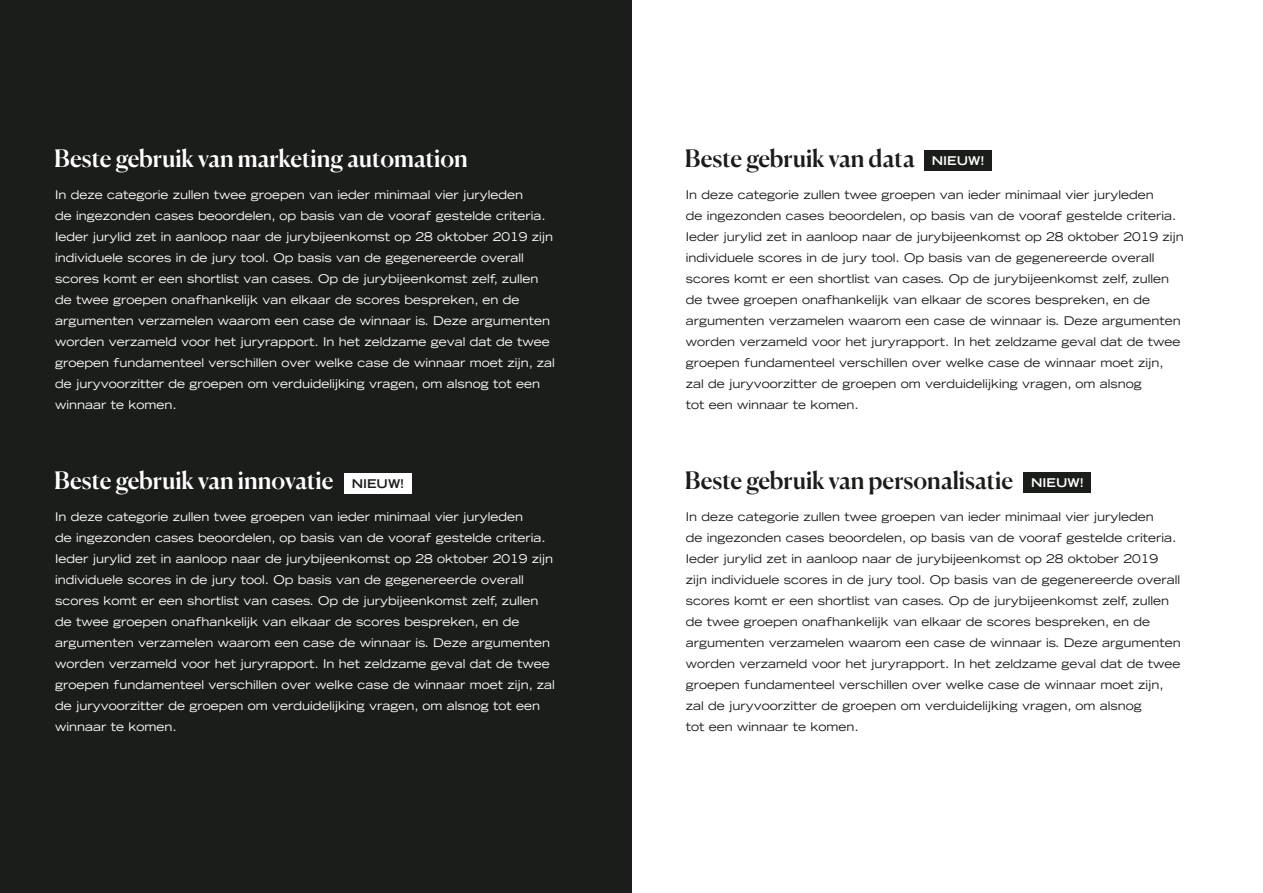
<style>
.page{position:relative;width:1263px;height:893px;background:#fff}
.page>*{position:absolute;margin:0;border:0;box-sizing:border-box;transform-origin:0 0}
.t1{font:500 24px "Canela";letter-spacing:-.005em;color:#fff}
.t2{font:500 24px "Canela";letter-spacing:-.005em;color:#1b1d1a}
.t3{font:expanded 12px/21px "Trade Gothic LT Std";color:#fff}
.t4{font:expanded 12px/21px "Trade Gothic LT Std";color:#1b1d1a}
.t5{font:700 expanded 12px "Trade Gothic LT Std";color:#fff}
.s1{font-family:"Trade Gothic LT Std";font-weight:700;font-stretch:expanded;font-size:12px;color:#1b1d1a}
</style>
<div class="page">
<div style="left:0;top:0;width:631px;height:893px;background:#1b1d1a"></div>
<div style="left:344px;top:473px;width:67px;height:21px;background:#fff"></div>
<div style="left:924px;top:150px;width:67px;height:21px;background:#1b1d1a"></div>
<div style="left:1023px;top:472px;width:68px;height:21px;background:#1b1d1a"></div>
<h1 class="t1" style="left:54px;top:139px;width:415px">Beste gebruik van marketing automation</h1>
<p class="t3" style="left:55px;top:186px;width:501px">In deze categorie zullen twee groepen van ieder minimaal vier juryleden<br>de ingezonden cases beoordelen, op basis van de vooraf gestelde criteria.<br>Ieder jurylid zet in aanloop naar de jurybijeenkomst op 28 oktober 2019 zijn individuele scores in de jury tool. Op basis van de gegenereerde overall scores komt er een shortlist van cases. Op de jurybijeenkomst zelf, zullen de twee groepen onafhankelijk van elkaar de scores bespreken, en de argumenten verzamelen waarom een case de winnaar is. Deze argumenten worden verzameld voor het juryrapport. In het zeldzame geval dat de twee groepen fundamenteel verschillen over welke case de winnaar moet zijn, zal de juryvoorzitter de groepen om verduidelijking vragen, om alsnog tot een winnaar te komen.</p>
<h1 class="t1" style="left:54px;top:462px;width:352px">Beste gebruik van innovatie <span class="s1">NIEUW!</span></h1>
<p class="t3" style="left:55px;top:508px;width:501px">In deze categorie zullen twee groepen van ieder minimaal vier juryleden<br>de ingezonden cases beoordelen, op basis van de vooraf gestelde criteria.<br>Ieder jurylid zet in aanloop naar de jurybijeenkomst op 28 oktober 2019 zijn individuele scores in de jury tool. Op basis van de gegenereerde overall scores komt er een shortlist van cases. Op de jurybijeenkomst zelf, zullen de twee groepen onafhankelijk van elkaar de scores bespreken, en de argumenten verzamelen waarom een case de winnaar is. Deze argumenten worden verzameld voor het juryrapport. In het zeldzame geval dat de twee groepen fundamenteel verschillen over welke case de winnaar moet zijn, zal de juryvoorzitter de groepen om verduidelijking vragen, om alsnog tot een winnaar te komen.</p>
<h1 class="t2" style="left:685px;top:139px;width:232px">Beste gebruik van data</h1>
<p class="t5" style="left:932px;top:152px;width:54px">NIEUW!</p>
<p class="t4" style="left:686px;top:186px;width:500px">In deze categorie zullen twee groepen van ieder minimaal vier juryleden<br>de ingezonden cases beoordelen, op basis van de vooraf gestelde criteria.<br>Ieder jurylid zet in aanloop naar de jurybijeenkomst op 28 oktober 2019 zijn individuele scores in de jury tool. Op basis van de gegenereerde overall scores komt er een shortlist van cases. Op de jurybijeenkomst zelf, zullen de twee groepen onafhankelijk van elkaar de scores bespreken, en de argumenten verzamelen waarom een case de winnaar is. Deze argumenten worden verzameld voor het juryrapport. In het zeldzame geval dat de twee groepen fundamenteel verschillen over welke case de winnaar moet zijn, zal de juryvoorzitter de groepen om verduidelijking vragen, om alsnog<br>tot een winnaar te komen.</p>
<h1 class="t2" style="left:685px;top:462px;width:330px">Beste gebruik van personalisatie</h1>
<p class="t5" style="left:1031px;top:475px;width:54px">NIEUW!</p>
<p class="t4" style="left:686px;top:508px;width:497px">In deze categorie zullen twee groepen van ieder minimaal vier juryleden<br>de ingezonden cases beoordelen, op basis van de vooraf gestelde criteria.<br>Ieder jurylid zet in aanloop naar de jurybijeenkomst op 28 oktober 2019 zijn individuele scores in de jury tool. Op basis van de gegenereerde overall scores komt er een shortlist van cases. Op de jurybijeenkomst zelf, zullen de twee groepen onafhankelijk van elkaar de scores bespreken, en de argumenten verzamelen waarom een case de winnaar is. Deze argumenten worden verzameld voor het juryrapport. In het zeldzame geval dat de twee groepen fundamenteel verschillen over welke case de winnaar moet zijn, zal de juryvoorzitter de groepen om verduidelijking vragen, om alsnog<br>tot een winnaar te komen.</p>
</div>
